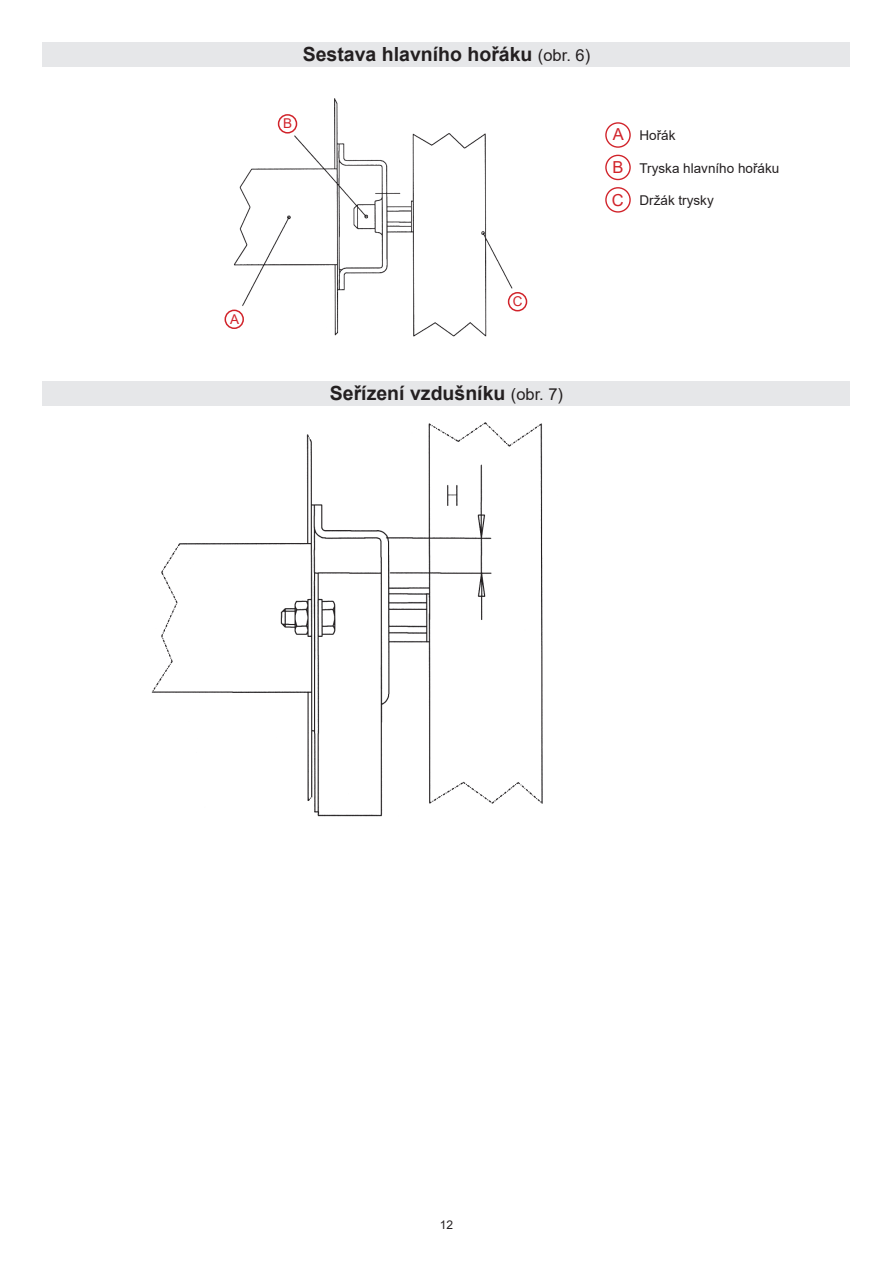
<style>
.page{position:relative;width:893px;height:1263px;background:#fff}
.page>*{position:absolute;margin:0;border:0;box-sizing:border-box;transform-origin:0 0}
.t1{font:700 19.5px "Arial";color:#231f20}
.t2{font:16.5px/33px "Arial";color:#d1232a;text-align:justify}
.t3{font:13.5px "Arial";color:#231f20}
.t4{font:13.5px "Arial";color:#d1232a}
.t5{font:12px "Arial";color:#231f20}
.s1{font-weight:400;font-size:16.5px}
</style>
<div class="page">
<img style="left:224px;top:98px;width:304px;height:239px">
<div style="left:43px;top:43px;width:807px;height:24px;background:#e6e7e9"></div>
<div style="left:279px;top:115px;width:17px;height:18px;background:#fff;border-radius:50%"></div>
<div style="left:278px;top:114px;width:19px;height:20px;border:2px solid #d1232a;border-radius:50%"></div>
<div style="left:225px;top:310px;width:18px;height:18px;background:#fff;border-radius:50%"></div>
<div style="left:225px;top:310px;width:19px;height:19px;border:2px solid #d1232a;border-radius:50%"></div>
<div style="left:509px;top:293px;width:17px;height:18px;background:#fff;border-radius:50%"></div>
<div style="left:508px;top:292px;width:19px;height:19px;border:2px solid #d1232a;border-radius:50%"></div>
<div style="left:605px;top:122px;width:26px;height:26px;border:1px solid #d1232a;border-radius:50%"></div>
<div style="left:605px;top:155px;width:26px;height:25px;border:1px solid #d1232a;border-radius:50%"></div>
<div style="left:605px;top:187px;width:26px;height:26px;border:1px solid #d1232a;border-radius:50%"></div>
<img style="left:151px;top:422px;width:392px;height:395px">
<div style="left:43px;top:382px;width:807px;height:24px;background:#e6e7e9"></div>
<p class="t4" style="left:230px;top:310px;width:11px">A</p>
<p class="t1" style="left:303px;top:40px;width:289px">Sestava hlavního hořáku <span class="s1">(obr. 6)</span></p>
<p class="t4" style="left:283px;top:114px;width:11px">B</p>
<p class="t2" style="left:612px;top:117px;width:13px">A B C</p>
<p class="t3" style="left:639px;top:126px;width:38px">Hořák</p>
<p class="t3" style="left:639px;top:159px;width:141px">Tryska hlavního hořáku</p>
<p class="t3" style="left:639px;top:191px;width:76px">Držák trysky</p>
<p class="t4" style="left:513px;top:292px;width:11px">C</p>
<p class="t1" style="left:330px;top:379px;width:235px">Seřízení vzdušníku <span class="s1">(obr. 7)</span></p>
<p class="t5" style="left:440px;top:1217px;width:15px">12</p>
</div>
